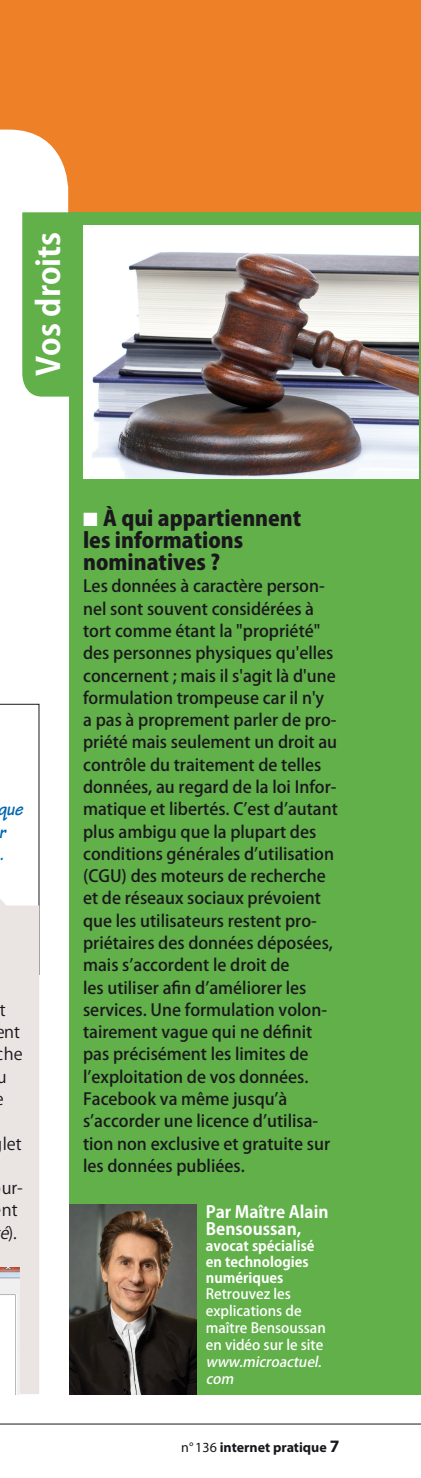
<style>
.page{position:relative;width:421px;height:1478px;background:#fff}
.page>*{position:absolute;margin:0;border:0;box-sizing:border-box;transform-origin:0 0}
.t1{font:700 31.5px "Koz Go Pro";color:#fff}
.Encadré_Titre{font:800 21px/22.2px "Koz Go Pro";color:#1a171c}
.Question_Texte{font:italic 700 19.25px/22.2px "Tekton Pro";color:#0066b0}
.Encadré_Texte{font:500 16.62px/22.2px "Koz Go Pro";color:#1a171c}
.Encadré_Signature{font:700 16.62px/17.5px "Koz Go Pro";color:#fff}
.Réponse_Texte{font:16.62px/22.2px "Koz Go Pro";color:#1a171c}
.Encadré_Signature-2{font:500 14px/16.4px "Koz Go Pro";color:#fff}
.t2{font:700 14px "Myriad Pro";color:#1a171c}
.s1{font-style:italic}
.s2{color:#fff}
.s3{font-weight:700}
.s4{font-weight:400}
.s5{font-size:17.5px}
</style>
<div class="page">
<div style="left:0;top:0;width:421px;height:212px;background:#ee8028"></div>
<hr style="left:0;top:1423px;width:421px;height:1px;background:#1a171c">
<div style="left:69px;top:212px;width:352px;height:1182px;background:#61b04a"></div>
<div style="left:22px;top:212px;width:47px;height:184px;background:#61b04a"></div>
<img style="left:69px;top:1204px;width:128px;height:190px">
<img style="left:83px;top:226px;width:336px;height:253px">
<svg style="left:0;top:704px;width:39px;height:689px"></svg>
<img style="left:0;top:1267px;width:19px;height:126px">
<p class="t1" style="left:28px;top:375px;width:145px;rotate:-90deg">Vos droits</p>
<p class="Question_Texte" style="left:-3px;top:798px;width:27px">que r<br>.</p>
<p class="Réponse_Texte" style="left:-1px;top:999px;width:7px">t</p>
<p class="Réponse_Texte" style="left:4px;top:1021px;width:17px">nt</p>
<p class="Réponse_Texte" style="left:4px;top:1043px;width:20px">he</p>
<p class="Réponse_Texte" style="left:-4px;top:1065px;width:11px">u</p>
<p class="Réponse_Texte" style="left:3px;top:1132px;width:20px">let</p>
<p class="Réponse_Texte" style="left:-1px;top:1177px;width:25px">ur&shy;nt <span class="s1">é</span>).</p>
<p class="Encadré_Titre" style="left:83px;top:508px;width:220px"><span class="s2">■</span> À qui appartiennent les informations nominatives ?</p>
<p class="Encadré_Texte" style="left:83px;top:576px;width:256px">Les données à caractère person&shy;nel sont souvent considérées à tort comme étant la "propriété" des personnes physiques qu'elles concernent ; mais il s'agit là d'une formulation trompeuse car il n'y<br>a pas à proprement parler de pro&shy;priété mais seulement un droit au contrôle du traitement de telles données, au regard de la loi Infor&shy;matique et libertés. C’est d’autant plus ambigu que la plupart des conditions générales d’utilisation (CGU) des moteurs de recherche et de réseaux sociaux prévoient que les utilisateurs restent pro&shy;priétaires des données déposées, mais s’accordent le droit de<br>les utiliser afin d’améliorer les services. Une formulation volon&shy;tairement vague qui ne définit pas précisément les limites de l’exploitation de vos données.<br>Facebook va même jusqu’à s’accorder une licence d’utilisa&shy;tion non exclusive et gratuite sur les données publiées.</p>
<p class="Encadré_Signature" style="left:206px;top:1204px;width:124px">Par Maître Alain<br>Bensoussan,</p>
<p class="Encadré_Signature-2" style="left:206px;top:1238px;width:121px"><span class="s3">avocat spécialisé en technologies numériques<br></span>Retrouvez les explications de maître Bensoussan en vidéo sur le site <span class="s1">www.microactuel. com</span></p>
<p class="t2" style="left:181px;top:1438px;width:160px"><span class="s4">n°136</span> internet pratique <span class="s5">7</span></p>
</div>
